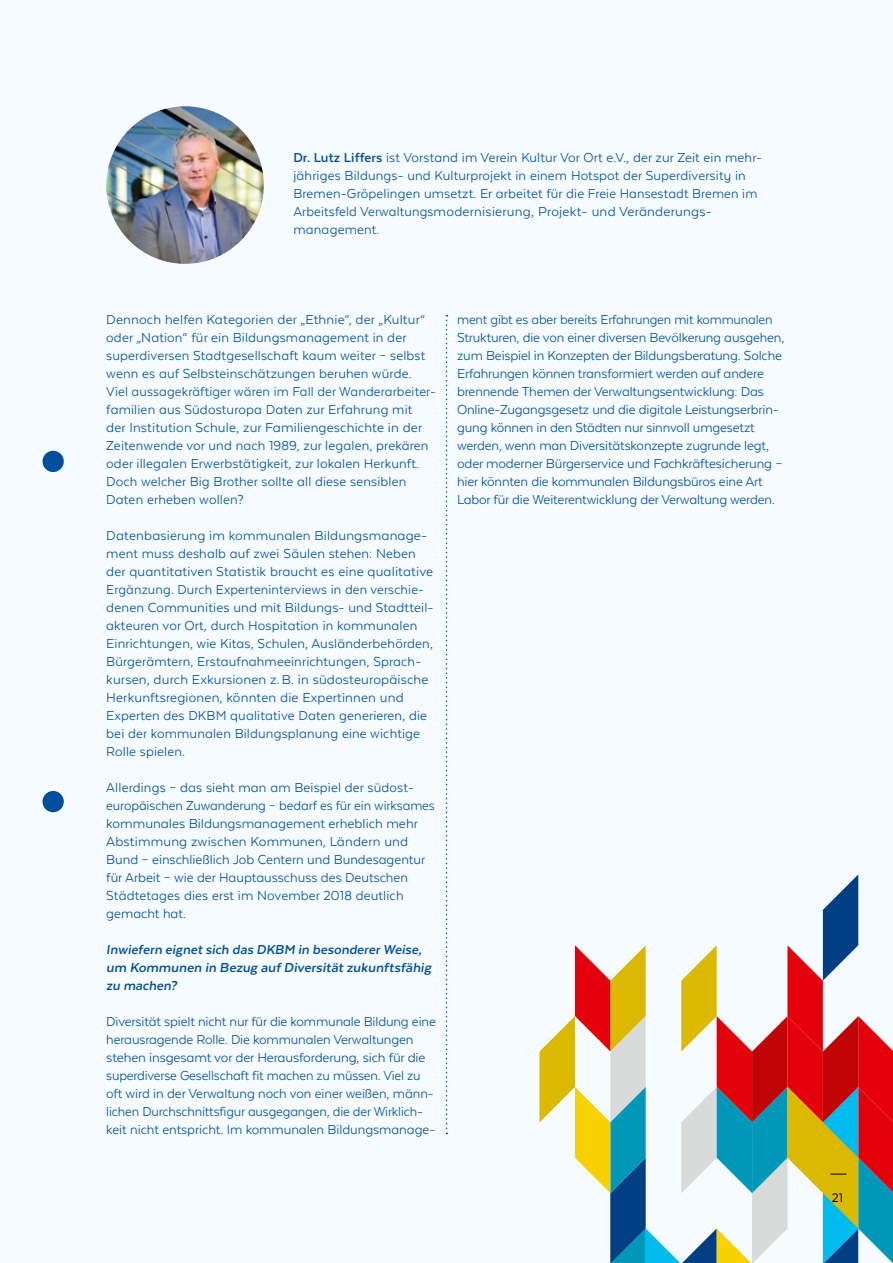
<style>
.page{position:relative;width:893px;height:1263px;background:#f6fbff}
.page>*{position:absolute;margin:0;border:0;box-sizing:border-box;transform-origin:0 0}
.t1{font:15px/18px "Texta Alt";letter-spacing:.01em;color:#004e9e}
.t2{font:15px/18px "Texta Alt";letter-spacing:-.01em;color:#004e9e}
.t3{font:italic 700 15px/18px "Texta Alt";letter-spacing:.005em;color:#004e9e}
.t4{font:14.25px "Texta Alt";color:#000}
.s1{font-weight:700}
</style>
<div class="page">
<div style="left:43px;top:451px;width:21px;height:21px;background:#004e9e;border-radius:50%"></div>
<div style="left:43px;top:791px;width:21px;height:21px;background:#004e9e;border-radius:50%"></div>
<svg style="left:539px;top:874px;width:354px;height:389px"></svg>
<svg style="left:446px;top:315px;width:1px;height:819px"></svg>
<img style="left:106px;top:106px;width:158px;height:158px;border-radius:79px">
<p class="t1" style="left:293px;top:148px;width:470px"><span class="s1">Dr. Lutz Liffers</span> ist Vorstand im Verein Kultur Vor Ort e.V., der zur Zeit ein mehr&shy;jähriges Bildungs- und Kulturprojekt in einem Hotspot der Superdiversity in Bremen-Gröpelingen umsetzt. Er arbeitet für die Freie Hansestadt Bremen im Arbeitsfeld Verwaltungsmodernisierung, Projekt- und Veränderungs&shy;management.</p>
<p class="t1" style="left:106px;top:310px;width:331px">Dennoch helfen Kategorien der „Ethnie“, der „Kultur“ oder „Nation“ für ein Bildungsmanagement in der superdiversen Stadtgesellschaft kaum weiter – selbst wenn es auf Selbsteinschätzungen beruhen würde.<br>Viel aussagekräftiger wären im Fall der Wanderarbeiter&shy;familien aus Südosturopa Daten zur Erfahrung mit<br>der Institution Schule, zur Familiengeschichte in der Zeitenwende vor und nach 1989, zur legalen, prekären oder illegalen Erwerbstätigkeit, zur lokalen Herkunft.<br>Doch welcher Big Brother sollte all diese sensiblen Daten erheben wollen?</p>
<p class="t1" style="left:106px;top:526px;width:329px">Datenbasierung im kommunalen Bildungsmanage&shy;ment muss deshalb auf zwei Säulen stehen: Neben der quantitativen Statistik braucht es eine qualitative Ergänzung. Durch Experteninterviews in den verschie&shy;denen Communities und mit Bildungs- und Stadtteil&shy;akteuren vor Ort, durch Hospitation in kommunalen Einrichtungen, wie Kitas, Schulen, Ausländerbehörden, Bürgerämtern, Erstaufnahmeeinrichtungen, Sprach&shy;kursen, durch Exkursionen z.B. in südosteuropäische Herkunftsregionen, könnten die Expertinnen und Experten des DKBM qualitative Daten generieren, die bei der kommunalen Bildungsplanung eine wichtige Rolle spielen.</p>
<p class="t1" style="left:106px;top:778px;width:330px">Allerdings – das sieht man am Beispiel der südost&shy;europäischen Zuwanderung – bedarf es für ein wirksames kommunales Bildungsmanagement erheblich mehr Abstimmung zwischen Kommunen, Ländern und Bund – einschließlich Job Centern und Bundesagentur für Arbeit – wie der Hauptausschuss des Deutschen Städtetages dies erst im November 2018 deutlich gemacht hat.</p>
<p class="t3" style="left:106px;top:940px;width:326px">Inwiefern eignet sich das DKBM in besonderer Weise, um Kommunen in Bezug auf Diversität zukunftsfähig zu machen?</p>
<p class="t2" style="left:106px;top:1012px;width:331px">Diversität spielt nicht nur für die kommunale Bildung eine herausragende Rolle. Die kommunalen Verwaltungen stehen insgesamt vor der Herausforderung, sich für die superdiverse Gesellschaft fit machen zu müssen. Viel zu oft wird in der Verwaltung noch von einer weißen, männ&shy;lichen Durchschnittsfigur ausgegangen, die der Wirklich&shy;keit nicht entspricht. Im kommunalen Bildungsmanage-</p>
<p class="t2" style="left:457px;top:310px;width:329px">ment gibt es aber bereits Erfahrungen mit kommunalen Strukturen, die von einer diversen Bevölkerung ausgehen, zum Beispiel in Konzepten der Bildungsberatung. Solche Erfahrungen können transformiert werden auf andere brennende Themen der Verwaltungsentwicklung: Das Online-Zugangsgesetz und die digitale Leistungserbrin&shy;gung können in den Städten nur sinnvoll umgesetzt werden, wenn man Diversitätskonzepte zugrunde legt, oder moderner Bürgerservice und Fachkräftesicherung – hier könnten die kommunalen Bildungsbüros eine Art Labor für die Weiterentwicklung der Verwaltung werden.</p>
<p class="t4" style="left:832px;top:1190px;width:13px">21</p>
</div>
